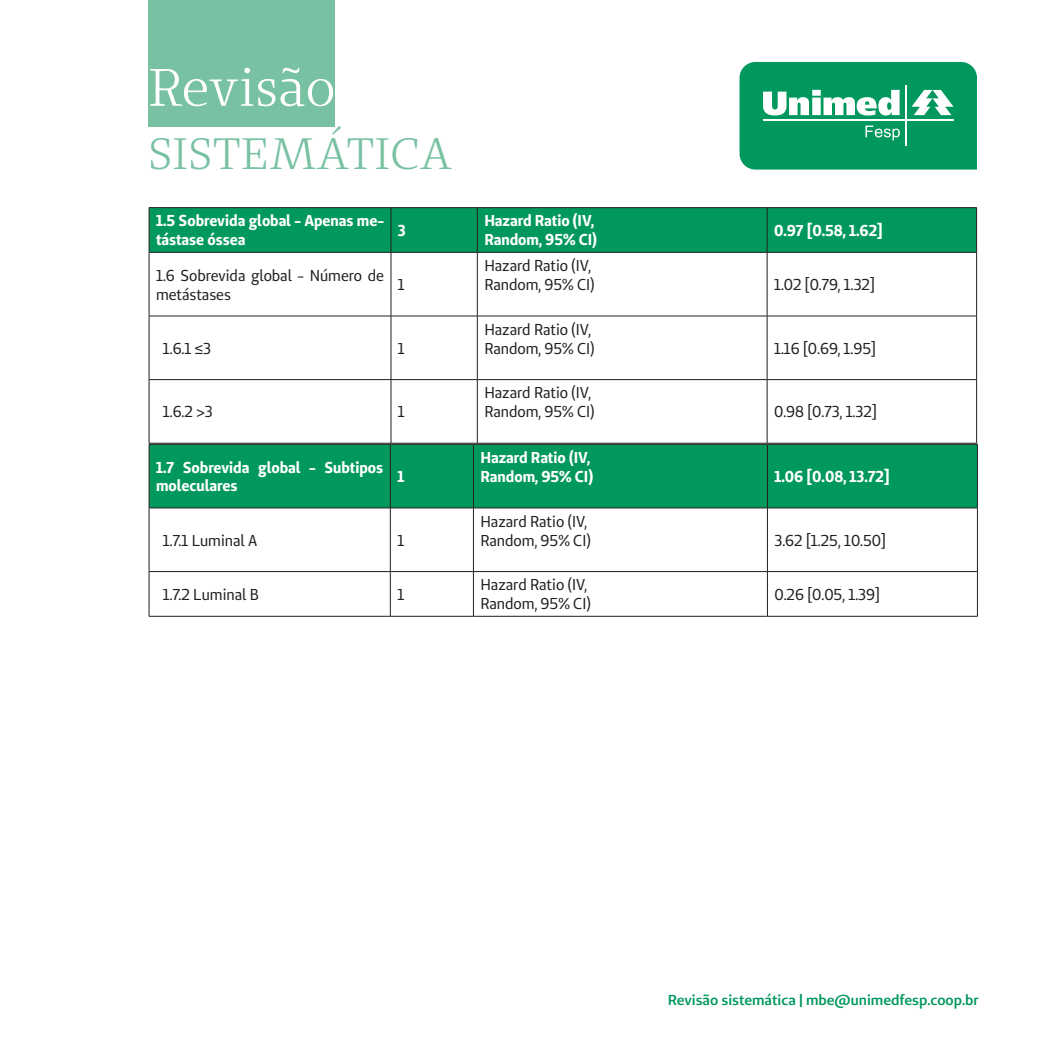
<style>
.page{position:relative;width:1042px;height:1042px;background:#fff}
.page>*{position:absolute;margin:0;border:0;box-sizing:border-box;transform-origin:0 0}
.t1{font:52.5px "Unimed Serif";color:#fff}
.t2{font:43.75px "Unimed Serif";letter-spacing:.01em;color:#78c1a2}
.Referências{font:15.75px/18.9px "Unimed Sans";color:#231f20;scale:.93 1}
.Referências-2{font:700 15.75px/18.9px "Unimed Sans";color:#fff;scale:.93 1}
.t3{font:600 14.35px "Unimed Sans";color:#00985c}
</style>
<div class="page">
<div style="left:148px;top:0;width:186px;height:127px;background:#78c1a2"></div>
<svg style="left:739px;top:62px;width:238px;height:108px;background:#24a673"></svg>
<div style="left:150px;top:208px;width:826px;height:44px;background:#00985c"></div>
<hr style="left:149px;top:207px;width:242px;height:1px;background:#231f20">
<hr style="left:149px;top:208px;width:1px;height:44px;background:#231f20">
<hr style="left:391px;top:207px;width:86px;height:1px;background:#231f20">
<hr style="left:391px;top:208px;width:1px;height:44px;background:#231f20">
<hr style="left:477px;top:207px;width:290px;height:1px;background:#231f20">
<hr style="left:477px;top:208px;width:1px;height:44px;background:#231f20">
<hr style="left:767px;top:207px;width:210px;height:1px;background:#231f20">
<hr style="left:767px;top:208px;width:1px;height:44px;background:#231f20">
<hr style="left:976px;top:208px;width:1px;height:44px;background:#231f20">
<hr style="left:149px;top:252px;width:242px;height:1px;background:#231f20">
<hr style="left:149px;top:253px;width:1px;height:63px;background:#231f20">
<hr style="left:391px;top:252px;width:86px;height:1px;background:#231f20">
<hr style="left:391px;top:253px;width:1px;height:63px;background:#231f20">
<hr style="left:477px;top:252px;width:290px;height:1px;background:#231f20">
<hr style="left:477px;top:253px;width:1px;height:63px;background:#231f20">
<hr style="left:767px;top:252px;width:210px;height:1px;background:#231f20">
<hr style="left:767px;top:253px;width:1px;height:63px;background:#231f20">
<hr style="left:976px;top:253px;width:1px;height:63px;background:#231f20">
<hr style="left:149px;top:316px;width:242px;height:1px;background:#231f20">
<hr style="left:149px;top:316px;width:1px;height:63px;background:#231f20">
<hr style="left:391px;top:316px;width:86px;height:1px;background:#231f20">
<hr style="left:391px;top:316px;width:1px;height:63px;background:#231f20">
<hr style="left:477px;top:316px;width:290px;height:1px;background:#231f20">
<hr style="left:477px;top:316px;width:1px;height:63px;background:#231f20">
<hr style="left:767px;top:316px;width:210px;height:1px;background:#231f20">
<hr style="left:767px;top:316px;width:1px;height:63px;background:#231f20">
<hr style="left:976px;top:316px;width:1px;height:63px;background:#231f20">
<hr style="left:149px;top:379px;width:242px;height:1px;background:#231f20">
<hr style="left:149px;top:380px;width:1px;height:63px;background:#231f20">
<hr style="left:391px;top:379px;width:86px;height:1px;background:#231f20">
<hr style="left:391px;top:380px;width:1px;height:63px;background:#231f20">
<hr style="left:477px;top:379px;width:290px;height:1px;background:#231f20">
<hr style="left:477px;top:380px;width:1px;height:63px;background:#231f20">
<hr style="left:767px;top:379px;width:210px;height:1px;background:#231f20">
<hr style="left:767px;top:380px;width:1px;height:63px;background:#231f20">
<hr style="left:976px;top:380px;width:1px;height:63px;background:#231f20">
<hr style="left:149px;top:443px;width:242px;height:1px;background:#231f20">
<hr style="left:391px;top:443px;width:86px;height:1px;background:#231f20">
<hr style="left:477px;top:443px;width:290px;height:1px;background:#231f20">
<hr style="left:767px;top:443px;width:210px;height:1px;background:#231f20">
<div style="left:150px;top:445px;width:827px;height:63px;background:#00985c"></div>
<hr style="left:149px;top:444px;width:241px;height:1px;background:#231f20">
<hr style="left:149px;top:444px;width:1px;height:64px;background:#231f20">
<hr style="left:390px;top:444px;width:83px;height:1px;background:#231f20">
<hr style="left:390px;top:444px;width:1px;height:64px;background:#231f20">
<hr style="left:473px;top:444px;width:294px;height:1px;background:#231f20">
<hr style="left:473px;top:444px;width:1px;height:64px;background:#231f20">
<hr style="left:767px;top:444px;width:210px;height:1px;background:#231f20">
<hr style="left:767px;top:444px;width:1px;height:64px;background:#231f20">
<hr style="left:977px;top:444px;width:1px;height:64px;background:#231f20">
<hr style="left:149px;top:508px;width:241px;height:1px;background:#231f20">
<hr style="left:149px;top:508px;width:1px;height:63px;background:#231f20">
<hr style="left:390px;top:508px;width:83px;height:1px;background:#231f20">
<hr style="left:390px;top:508px;width:1px;height:63px;background:#231f20">
<hr style="left:473px;top:508px;width:294px;height:1px;background:#231f20">
<hr style="left:473px;top:508px;width:1px;height:63px;background:#231f20">
<hr style="left:767px;top:508px;width:210px;height:1px;background:#231f20">
<hr style="left:767px;top:508px;width:1px;height:63px;background:#231f20">
<hr style="left:977px;top:508px;width:1px;height:63px;background:#231f20">
<hr style="left:149px;top:571px;width:241px;height:1px;background:#231f20">
<hr style="left:149px;top:572px;width:1px;height:44px;background:#231f20">
<hr style="left:390px;top:571px;width:83px;height:1px;background:#231f20">
<hr style="left:390px;top:572px;width:1px;height:44px;background:#231f20">
<hr style="left:473px;top:571px;width:294px;height:1px;background:#231f20">
<hr style="left:473px;top:572px;width:1px;height:44px;background:#231f20">
<hr style="left:767px;top:571px;width:210px;height:1px;background:#231f20">
<hr style="left:767px;top:572px;width:1px;height:44px;background:#231f20">
<hr style="left:977px;top:572px;width:1px;height:44px;background:#231f20">
<hr style="left:149px;top:616px;width:241px;height:1px;background:#231f20">
<hr style="left:390px;top:616px;width:83px;height:1px;background:#231f20">
<hr style="left:473px;top:616px;width:294px;height:1px;background:#231f20">
<hr style="left:767px;top:616px;width:210px;height:1px;background:#231f20">
<h1 class="t1" style="left:148px;top:54px;width:189px">Revisão</h1>
<h2 class="t2" style="left:148px;top:126px;width:305px">SISTEMÁTICA</h2>
<p class="Referências-2" style="left:156px;top:211px;width:247px">1.5 Sobrevida global - Apenas me&shy;tástase óssea</p>
<p class="Referências-2" style="left:398px;top:220px;width:10px">3</p>
<p class="Referências" style="left:156px;top:265px;width:247px">1.6 Sobrevida global - Número de metástases</p>
<p class="Referências" style="left:398px;top:275px;width:9px">1</p>
<p class="Referências" style="left:163px;top:338px;width:53px">1.6.1 ≤3</p>
<p class="Referências" style="left:398px;top:338px;width:9px">1</p>
<p class="Referências" style="left:163px;top:402px;width:55px">1.6.2 &gt;3</p>
<p class="Referências" style="left:398px;top:402px;width:9px">1</p>
<p class="Referências-2" style="left:156px;top:457px;width:246px">1.7 Sobrevida global - Subtipos moleculares</p>
<p class="Referências-2" style="left:397px;top:467px;width:9px">1</p>
<p class="Referências" style="left:163px;top:530px;width:103px">1.7.1 Luminal A</p>
<p class="Referências" style="left:397px;top:530px;width:9px">1</p>
<p class="Referências" style="left:163px;top:585px;width:105px">1.7.2 Luminal B</p>
<p class="Referências" style="left:397px;top:585px;width:9px">1</p>
<p class="Referências-2" style="left:484px;top:211px;width:119px">Hazard Ratio (IV,</p>
<p class="Referências-2" style="left:484px;top:230px;width:123px">Random, 95% CI)</p>
<p class="Referências-2" style="left:774px;top:220px;width:118px">0.97 [0.58, 1.62]</p>
<p class="Referências" style="left:484px;top:256px;width:116px">Hazard Ratio (IV,</p>
<p class="Referências" style="left:484px;top:275px;width:120px">Random, 95% CI)</p>
<p class="Referências" style="left:774px;top:275px;width:110px">1.02 [0.79, 1.32]</p>
<p class="Referências" style="left:484px;top:320px;width:116px">Hazard Ratio (IV,</p>
<p class="Referências" style="left:484px;top:338px;width:120px">Random, 95% CI)</p>
<p class="Referências" style="left:774px;top:338px;width:111px">1.16 [0.69, 1.95]</p>
<p class="Referências" style="left:484px;top:383px;width:116px">Hazard Ratio (IV,</p>
<p class="Referências" style="left:484px;top:402px;width:120px">Random, 95% CI)</p>
<p class="Referências" style="left:774px;top:402px;width:112px">0.98 [0.73, 1.32]</p>
<p class="Referências-2" style="left:480px;top:448px;width:119px">Hazard Ratio (IV,</p>
<p class="Referências-2" style="left:480px;top:467px;width:123px">Random, 95% CI)</p>
<p class="Referências-2" style="left:774px;top:467px;width:125px">1.06 [0.08, 13.72]</p>
<p class="Referências" style="left:480px;top:511px;width:116px">Hazard Ratio (IV,</p>
<p class="Referências" style="left:480px;top:530px;width:120px">Random, 95% CI)</p>
<p class="Referências" style="left:774px;top:530px;width:121px">3.62 [1.25, 10.50]</p>
<p class="Referências" style="left:480px;top:575px;width:116px">Hazard Ratio (IV,</p>
<p class="Referências" style="left:480px;top:594px;width:120px">Random, 95% CI)</p>
<p class="Referências" style="left:774px;top:585px;width:115px">0.26 [0.05, 1.39]</p>
<p class="t3" style="left:668px;top:990px;width:313px">Revisão sistemática | mbe@unimedfesp.coop.br</p>
</div>
